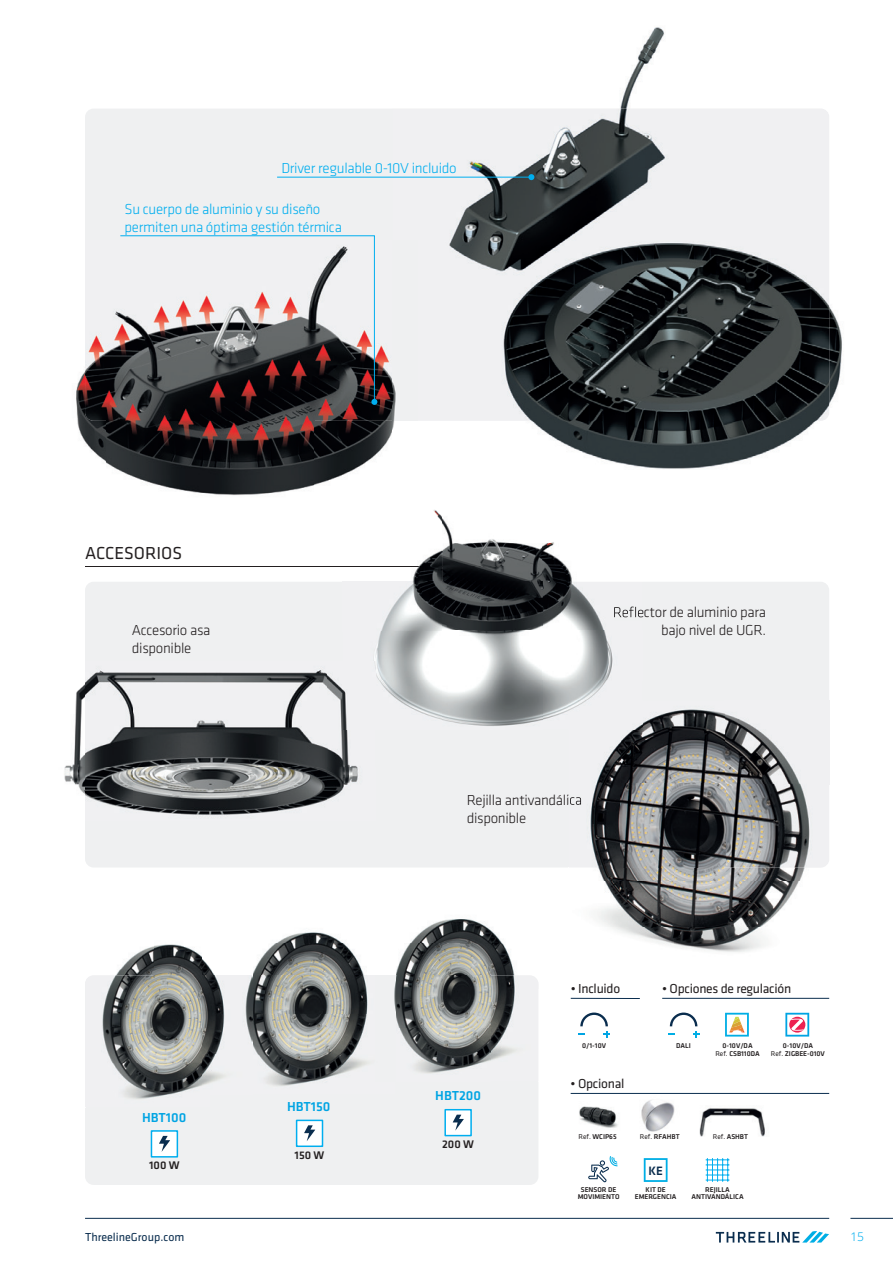
<style>
.page{position:relative;width:893px;height:1263px;background:#fff}
.page>*{position:absolute;margin:0;border:0;box-sizing:border-box;transform-origin:0 0}
.t1{font:18px "Klavika";color:#231f20}
.t2{font:300 15px/18px "Klavika";letter-spacing:-.02em;color:#231f20}
.t3{font:300 15px/18px "Klavika";letter-spacing:-.02em;color:#00aeef}
.t4{font:13.5px "Klavika";letter-spacing:-.02em;color:#231f20}
.t5{font:500 13.5px "Klavika";color:#00a4e3}
.t6{font:500 12.6px "Klavika";color:#0a2d4e}
.t7{font:12px "Klavika";color:#0a2d4e}
.t8{font:300 12px "Noto Sans";color:#00aeef}
.t9{font:500 11.55px "Klavika";color:#231f20}
.t10{font:500 7.2px/8.4px "Klavika";color:#231f20;text-align:center}
.t11{font:500 7.2px/7.4px "Klavika";color:#231f20;text-align:center}
.s1{font-weight:400}
</style>
<div class="page">
<div style="left:85px;top:109px;width:744px;height:312px;background:#eff0f1;border-radius:9px"></div>
<div style="left:85px;top:582px;width:744px;height:285px;background:#eff0f1;border-radius:9px"></div>
<div style="left:85px;top:975px;width:453px;height:210px;background:#eff0f1;border-radius:9px"></div>
<svg style="left:716px;top:1231px;width:113px;height:11px"></svg>
<hr style="left:85px;top:1218px;width:744px;height:1px;background:#0a2d4e">
<hr style="left:850px;top:1218px;width:43px;height:1px;background:#0a2d4e">
<hr style="left:85px;top:566px;width:434px;height:1px;background:#231f20">
<div style="left:151px;top:1130px;width:27px;height:27px;background:#fff;border:2px solid #00aeef"></div>
<svg style="left:159px;top:1136px;width:11px;height:16px"></svg>
<div style="left:296px;top:1119px;width:27px;height:28px;background:#fff;border:2px solid #00aeef"></div>
<svg style="left:304px;top:1125px;width:11px;height:16px"></svg>
<div style="left:444px;top:1109px;width:28px;height:27px;background:#fff;border:2px solid #00aeef"></div>
<svg style="left:453px;top:1115px;width:11px;height:16px"></svg>
<hr style="left:662px;top:998px;width:167px;height:1px;background:#0a2d4e">
<hr style="left:571px;top:1093px;width:258px;height:1px;background:#0a2d4e">
<svg style="left:668px;top:1012px;width:31px;height:25px"></svg>
<svg style="left:725px;top:1013px;width:24px;height:23px"></svg>
<img style="left:579px;top:1106px;width:39px;height:22px">
<img style="left:641px;top:1100px;width:34px;height:32px">
<img style="left:699px;top:1108px;width:66px;height:28px">
<svg style="left:785px;top:1013px;width:24px;height:23px"></svg>
<svg style="left:578px;top:1012px;width:32px;height:25px"></svg>
<hr style="left:571px;top:998px;width:69px;height:1px;background:#0a2d4e">
<img style="left:619px;top:27px;width:45px;height:82px">
<img style="left:829px;top:305px;width:13px;height:101px">
<img style="left:531px;top:421px;width:285px;height:48px">
<img style="left:392px;top:109px;width:437px;height:312px">
<hr style="left:277px;top:177px;width:254px;height:1px;background:#00aeef">
<svg style="left:528px;top:174px;width:6px;height:6px"></svg>
<img style="left:76px;top:371px;width:31px;height:93px">
<img style="left:107px;top:421px;width:288px;height:75px">
<img style="left:85px;top:240px;width:332px;height:181px">
<svg style="left:120px;top:235px;width:257px;height:170px"></svg>
<img style="left:64px;top:684px;width:21px;height:110px">
<img style="left:85px;top:670px;width:258px;height:44px">
<img style="left:85px;top:714px;width:273px;height:101px">
<img style="left:343px;top:510px;width:293px;height:170px">
<img style="left:379px;top:680px;width:228px;height:46px">
<img style="left:343px;top:566px;width:176px;height:1px">
<img style="left:343px;top:661px;width:33px;height:69px">
<img style="left:614px;top:607px;width:29px;height:13px">
<img style="left:116px;top:946px;width:38px;height:29px">
<img style="left:154px;top:944px;width:61px;height:31px">
<img style="left:87px;top:975px;width:115px;height:88px">
<img style="left:113px;top:1063px;width:89px;height:36px">
<img style="left:276px;top:932px;width:66px;height:11px">
<img style="left:253px;top:943px;width:115px;height:112px">
<img style="left:258px;top:1055px;width:110px;height:31px">
<img style="left:202px;top:975px;width:51px;height:111px">
<img style="left:409px;top:919px;width:94px;height:25px">
<img style="left:396px;top:944px;width:63px;height:31px">
<img style="left:459px;top:944px;width:56px;height:31px">
<img style="left:395px;top:975px;width:143px;height:98px">
<img style="left:394px;top:986px;width:1px;height:20px">
<img style="left:829px;top:700px;width:1px;height:85px">
<img style="left:674px;top:867px;width:147px;height:85px">
<img style="left:595px;top:867px;width:79px;height:78px">
<img style="left:621px;top:709px;width:208px;height:158px">
<img style="left:581px;top:741px;width:40px;height:126px">
<img style="left:570px;top:797px;width:11px;height:8px">
<img style="left:569px;top:700px;width:74px;height:30px">
<svg style="left:706px;top:1158px;width:23px;height:24px"></svg>
<svg style="left:588px;top:1156px;width:29px;height:26px"></svg>
<svg style="left:644px;top:1158px;width:24px;height:24px"></svg>
<p class="t3" style="left:281px;top:159px;width:177px">Driver regulable 0-10V incluido</p>
<p class="t3" style="left:125px;top:200px;width:219px">Su cuerpo de aluminio y su diseño permiten una óptima gestión térmica</p>
<p class="t1" style="left:85px;top:543px;width:99px">ACCESORIOS</p>
<p class="t2" style="left:132px;top:621px;width:80px">Accesorio asa disponible</p>
<p class="t5" style="left:142px;top:1110px;width:46px">HBT100</p>
<p class="t9" style="left:149px;top:1159px;width:32px">100 W</p>
<p class="t5" style="left:287px;top:1099px;width:45px">HBT150</p>
<p class="t9" style="left:295px;top:1149px;width:31px">150 W</p>
<p class="t2" style="left:613px;top:603px;width:155px;text-align:right">Reflector de aluminio para bajo nivel de UGR.</p>
<p class="t2" style="left:467px;top:791px;width:117px">Rejilla antivandálica disponible</p>
<p class="t5" style="left:435px;top:1088px;width:47px">HBT200</p>
<p class="t9" style="left:442px;top:1138px;width:33px">200 W</p>
<p class="t4" style="left:571px;top:981px;width:51px">• Incluido</p>
<p class="t4" style="left:662px;top:981px;width:131px">• Opciones de regulación</p>
<p class="t10" style="left:582px;top:1041px;width:25px">0/1-10V</p>
<p class="t4" style="left:571px;top:1076px;width:55px">• Opcional</p>
<p class="t10" style="left:676px;top:1041px;width:16px">DALI</p>
<p class="t10" style="left:715px;top:1041px;width:46px">0-10V/DA<br><span class="s1">Ref.</span> CSB110DA</p>
<p class="t10" style="left:771px;top:1041px;width:56px">0-10V/DA<br><span class="s1">Ref.</span> ZIGBEE-010V</p>
<p class="t10" style="left:578px;top:1132px;width:40px"><span class="s1">Ref.</span> WCIP65</p>
<p class="t11" style="left:578px;top:1186px;width:43px">SENSOR DE<br>MOVIMIENTO</p>
<p class="t10" style="left:640px;top:1132px;width:41px"><span class="s1">Ref.</span> RFAHBT</p>
<p class="t10" style="left:713px;top:1132px;width:37px"><span class="s1">Ref.</span> ASHBT</p>
<p class="t6" style="left:648px;top:1163px;width:16px">KE</p>
<p class="t11" style="left:635px;top:1186px;width:43px">KIT DE<br>EMERGENCIA</p>
<p class="t11" style="left:691px;top:1186px;width:54px">REJILLA<br>ANTIVANDÁLICA</p>
<p class="t7" style="left:85px;top:1231px;width:101px">ThreelineGroup.com</p>
<p class="t8" style="left:850px;top:1230px;width:15px">15</p>
</div>
